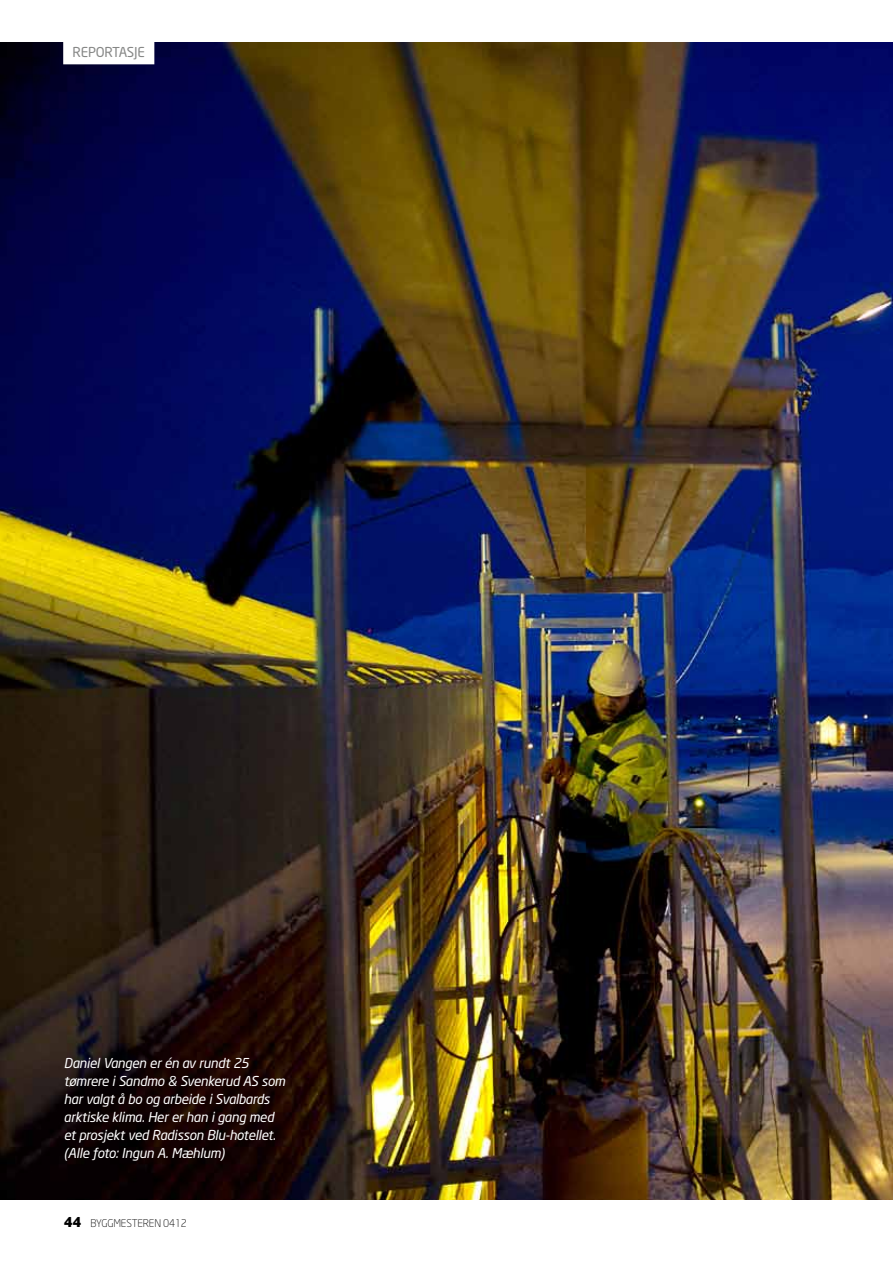
<style>
.page{position:relative;width:893px;height:1263px;background:#fff}
.page>*{position:absolute;margin:0;border:0;box-sizing:border-box;transform-origin:0 0}
.t1{font:italic 13.5px/18px "Neo Sans";letter-spacing:-.02em;color:#fff}
.t2{font:13.5px "Neo Sans";letter-spacing:-.015em;color:#868786}
.t3{font:300 10.5px "Neo Sans";letter-spacing:-.015em;color:#000}
.s1{font-weight:900;font-size:13.5px}
</style>
<div class="page">
<img style="left:0;top:43px;width:892px;height:1156px">
<div style="left:63px;top:36px;width:91px;height:28px;background:#fff"></div>
<p class="t2" style="left:73px;top:44px;width:74px">REPORTASJE</p>
<p class="t1" style="left:64px;top:1054px;width:223px">Daniel Vangen er én av rundt 25 tømrere i Sandmo &amp; Svenkerud AS som har valgt å bo og arbeide i Svalbards arktiske klima. Her er han i gang med et prosjekt ved Radisson Blu-hotellet. (Alle foto: Ingun A. Mæhlum)</p>
<p class="t3" style="left:64px;top:1217px;width:125px"><span class="s1">44</span> BYGGMESTEREN 0412</p>
</div>
